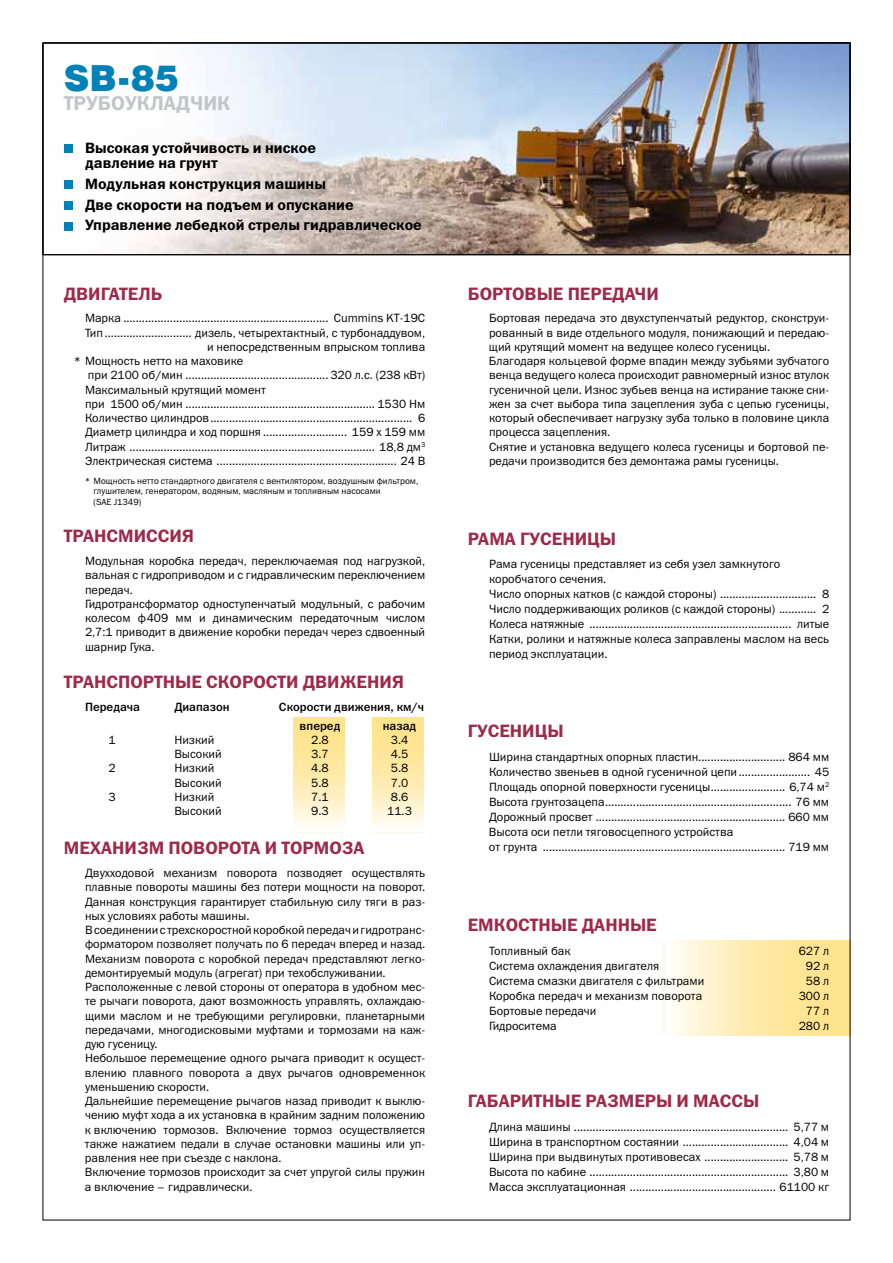
<style>
.page{position:relative;width:893px;height:1263px;background:#fff}
.page>*{position:absolute;margin:0;border:0;box-sizing:border-box;transform-origin:0 0}
.t1{font:36px "Swis 721 Blk EU";color:#0082b8}
.t2{font:20.1px "Frank Goth Cyrillic Dm";color:#c3c5c8}
.t3{font:18px "Frank Goth Cyrillic Dm";color:#9e2949}
.t4{font:15px/21px "Frank Goth Cyrillic Dm";color:#000}
.t5{font:12px/14.2px "Frank Goth Cyrillic";color:#000}
.t6{font:12px/18.5px "Frank Goth Cyrillic Md";color:#000}
.t7{font:9px/10.5px "Frank Goth Cyrillic";color:#000}
</style>
<div class="page">
<svg style="left:663px;top:940px;width:185px;height:96px;background:#ffecb5"></svg>
<svg style="left:293px;top:718px;width:51px;height:108px;background:#ffebaf"></svg>
<svg style="left:372px;top:718px;width:51px;height:108px;background:#ffebaf"></svg>
<img style="left:64px;top:45px;width:784px;height:208px">
<div style="left:43px;top:43px;width:807px;height:212px;border:1px solid #000"></div>
<div style="left:64px;top:144px;width:8px;height:9px;background:#0082b8"></div>
<div style="left:64px;top:180px;width:8px;height:9px;background:#0082b8"></div>
<div style="left:64px;top:201px;width:8px;height:8px;background:#0082b8"></div>
<div style="left:64px;top:222px;width:8px;height:8px;background:#0082b8"></div>
<h1 class="t1" style="left:64px;top:55px;width:116px">SB-85</h1>
<h2 class="t2" style="left:64px;top:92px;width:168px">ТРУБОУКЛАДЧИК</h2>
<p class="t4" style="left:85px;top:140px;width:233px;line-height:15px">Высокая устойчивость и ниское давление на грунт</p>
<p class="t4" style="left:85px;top:173px;width:338px">Модульная конструкция машины<br>Две скорости на подъем и опускание<br>Управление лебедкой стрелы гидравлическое</p>
<h3 class="t3" style="left:64px;top:283px;width:100px">ДВИГАТЕЛЬ</h3>
<p class="t5" style="left:85px;top:311px;width:342px">Марка .................................................................. Cummins KT-19C</p>
<p class="t5" style="left:85px;top:325px;width:342px">Тип............................ дизель, четырехтактный, с турбонаддувом,</p>
<p class="t5" style="left:207px;top:339px;width:220px">и непосредственным впрыском топлива</p>
<p class="t5" style="left:74px;top:354px;width:171px">* Мощность нетто на маховике</p>
<p class="t5" style="left:88px;top:368px;width:339px">при 2100 об/мин .............................................. 320 л.с. (238 кВт)</p>
<p class="t5" style="left:85px;top:382px;width:182px">Максимальный крутящий момент</p>
<p class="t5" style="left:85px;top:396px;width:342px">при 1500 об/мин ............................................................. 1530 Нм</p>
<p class="t5" style="left:85px;top:411px;width:342px">Количество цилиндров................................................................. 6</p>
<p class="t5" style="left:85px;top:425px;width:342px">Диаметр цилиндра и ход поршня ........................... 159 x 159 мм</p>
<p class="t5" style="left:85px;top:439px;width:342px">Литраж ............................................................................... 18,8 дм<sup>3</sup></p>
<p class="t5" style="left:85px;top:453px;width:342px">Электрическая система .......................................................... 24 В</p>
<p class="t7" style="left:94px;top:475px;width:326px;text-indent:-9px">* Мощность нетто стандартного двигателя с вентилятором, воздушным фильтром, глушителем, генератором, водяным, масляным и топливным насосами<br>(SAE J1349)</p>
<h3 class="t3" style="left:64px;top:526px;width:132px">ТРАНСМИССИЯ</h3>
<p class="t5" style="left:85px;top:554px;width:342px">Модульная коробка передач, переключаемая под нагрузкой, вальная с гидроприводом и с гидравлическим переключением передач.<br>Гидротрансформатор одноступенчатый модульный, с рабочим колесом ф409 мм и динамическим передаточным числом 2,7:1 приводит в движение коробки передач через сдвоенный шарнир Гука.</p>
<h3 class="t3" style="left:64px;top:672px;width:342px">ТРАНСПОРТНЫЕ СКОРОСТИ ДВИЖЕНИЯ</h3>
<p class="t6" style="left:85px;top:697px;width:57px">Передача</p>
<p class="t6" style="left:174px;top:697px;width:57px">Диапазон</p>
<p class="t6" style="left:300px;top:697px;width:126px;text-indent:-21px">Скорости движения, км/ч вперед</p>
<p class="t6" style="left:383px;top:716px;width:35px">назад</p>
<p class="t5" style="left:109px;top:732px;width:9px">1</p>
<p class="t5" style="left:174px;top:732px;width:42px">Низкий</p>
<p class="t5" style="left:311px;top:732px;width:19px">2.8</p>
<p class="t5" style="left:391px;top:732px;width:19px">3.4</p>
<p class="t5" style="left:174px;top:747px;width:49px">Высокий</p>
<p class="t5" style="left:311px;top:747px;width:19px">3.7</p>
<p class="t5" style="left:391px;top:747px;width:19px">4.5</p>
<p class="t5" style="left:109px;top:761px;width:9px">2</p>
<p class="t5" style="left:174px;top:761px;width:42px">Низкий</p>
<p class="t5" style="left:311px;top:761px;width:19px">4.8</p>
<p class="t5" style="left:391px;top:761px;width:19px">5.8</p>
<p class="t5" style="left:174px;top:775px;width:49px">Высокий</p>
<p class="t5" style="left:311px;top:775px;width:19px">5.8</p>
<p class="t5" style="left:391px;top:775px;width:19px">7.0</p>
<p class="t5" style="left:109px;top:789px;width:9px">3</p>
<p class="t5" style="left:174px;top:789px;width:42px">Низкий</p>
<p class="t5" style="left:311px;top:789px;width:19px">7.1</p>
<p class="t5" style="left:391px;top:789px;width:19px">8.6</p>
<p class="t5" style="left:174px;top:804px;width:49px">Высокий</p>
<p class="t5" style="left:311px;top:804px;width:19px">9.3</p>
<p class="t5" style="left:387px;top:804px;width:26px">11.3</p>
<h3 class="t3" style="left:64px;top:838px;width:302px">МЕХАНИЗМ ПОВОРОТА И ТОРМОЗА</h3>
<p class="t5" style="left:85px;top:866px;width:342px">Двухходовой механизм поворота позводяет осуществлять плавные повороты машины без потери мощности на поворот.<br>Данная конструкция гарантирует стабильную силу тяги в раз&shy;ных условиях работы машины.<br>Всоединениис трехскоростнойкоробкойпередачигидротранс&shy;форматором позволяет получать по 6 передач вперед и назад.<br>Механизм поворота с коробкой передач представляют легко&shy;демонтируемый модуль (агрегат) при техобслуживании.<br>Расположенные с левой стороны от оператора в удобном мес&shy;те рычаги поворота, дают возможность управлять, охлаждаю&shy;щими маслом и не требующими регулировки, планетарными передачами, многодисковыми муфтами и тормозами на каж&shy;дую гусеницу.<br>Небольшое перемещение одного рычага приводит к осущест&shy;влению плавного поворота а двух рычагов одновременнок уменьшению скорости.<br>Дальнейшие перемещение рычагов назад приводит к выклю&shy;чению муфт хода а их установка в крайним задним положению к включению тормозов. Включение тормоз осуществляется также нажатием педали в случае остановки машины или уп&shy;равления нее при съезде с наклона.<br>Включение тормозов происходит за счет упругой силы пружин a включение – гидравлически.</p>
<h3 class="t3" style="left:468px;top:283px;width:193px">БОРТОВЫЕ ПЕРЕДАЧИ</h3>
<p class="t5" style="left:489px;top:311px;width:342px">Бортовая передача это двухступенчатый редуктор, сконструи&shy;рованный в виде отдельного модуля, понижающий и передаю&shy;щий крутящий момент на ведущее колесо гусеницы.<br>Благодаря кольцевой форме впадин между зубьями зубчатого венца ведущего колесa происходит равномерный износ втулок гусеничной цели. Износ зубьев венца на истирание также сни&shy;жен зa счет выбора типа зацепления зуба с цепью гусеницы, который обеспечивает нагрузку зуба только в половине цикла процесса зацепления.<br>Снятие и установка ведущего колеса гусеницы и бортовой пе&shy;редачи производится без демонтажа рамы гусеницы.</p>
<h3 class="t3" style="left:468px;top:528px;width:150px">РАМА ГУСЕНИЦЫ</h3>
<p class="t5" style="left:489px;top:556px;width:342px;line-height:15px">Рама гусеницы представляет из себя узел замкнутого коробчатого сечения.<br>Число опорных катков (с каждой стороны) ............................... 8<br>Число поддерживающих роликов (с каждой стороны) ............ 2<br>Колесa натяжные ................................................................. литые Катки, ролики и натяжные колеса заправлены маслом на весь период эксплуатации.</p>
<h3 class="t3" style="left:468px;top:721px;width:97px">ГУСЕНИЦЫ</h3>
<p class="t5" style="left:489px;top:749px;width:342px;line-height:15px">Ширина стандартных опорных пластин............................ 864 мм Количество звеньев в одной гусеничной цепи....................... 45<br>Площадь опорной поверхности гусеницы........................ 6,74 м<sup>2<br></sup>Высота грунтозацепа............................................................ 76 мм Дорожный просвет ............................................................. 660 мм Высота оси петли тяговосцепного устройства<br>от грунта .............................................................................. 719 мм</p>
<h3 class="t3" style="left:468px;top:915px;width:190px">ЕМКОСТНЫЕ ДАННЫЕ</h3>
<p class="t5" style="left:489px;top:943px;width:83px">Топливный бак</p>
<p class="t5" style="left:799px;top:943px;width:32px">627 л</p>
<p class="t5" style="left:489px;top:958px;width:172px">Система охлаждения двигателя</p>
<p class="t5" style="left:806px;top:958px;width:25px">92 л</p>
<p class="t5" style="left:489px;top:973px;width:217px">Система смазки двигателя с фильтрами</p>
<p class="t5" style="left:806px;top:973px;width:25px">58 л</p>
<p class="t5" style="left:489px;top:988px;width:215px">Коробка передач и механизм поворота</p>
<p class="t5" style="left:799px;top:988px;width:32px">300 л</p>
<p class="t5" style="left:489px;top:1003px;width:109px">Бортовые передачи</p>
<p class="t5" style="left:806px;top:1003px;width:25px">77 л</p>
<p class="t5" style="left:489px;top:1018px;width:69px">Гидроситема</p>
<p class="t5" style="left:799px;top:1018px;width:32px">280 л</p>
<h3 class="t3" style="left:468px;top:1091px;width:293px">ГАБАРИТНЫЕ РАЗМЕРЫ И МАССЫ</h3>
<p class="t5" style="left:489px;top:1119px;width:342px;line-height:15px;text-align:justify">Длина машины ..................................................................... 5,77 м Ширина в транспортном состаянии .................................. 4,04 м Ширина при выдвинутых противовесах ........................... 5,78 м Высота по кабине ................................................................ 3,80 м Масса эксплуатационная ............................................... 61100 кг</p>
</div>
